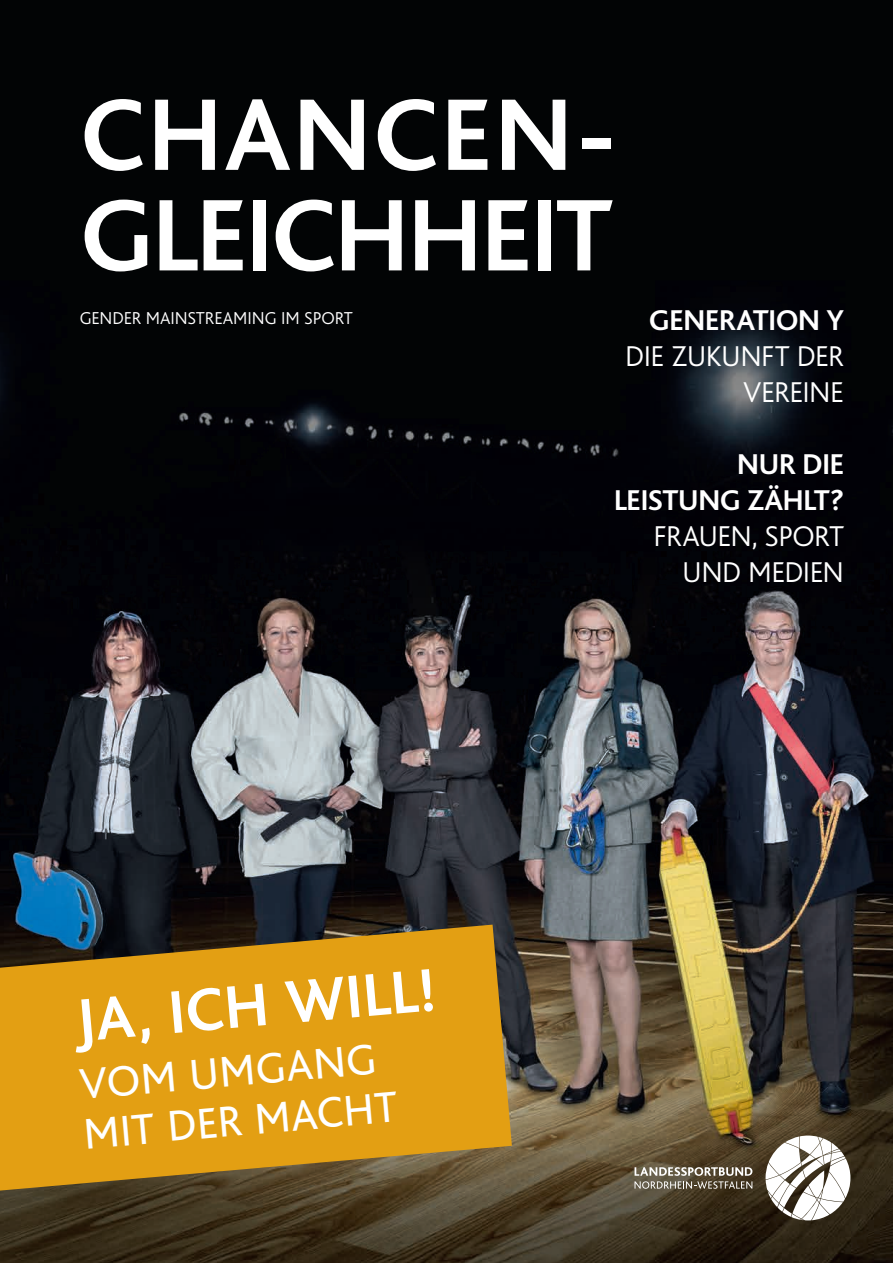
<style>
.page{position:relative;width:893px;height:1263px;background:#fff}
.page>*{position:absolute;margin:0;border:0;box-sizing:border-box;transform-origin:0 0}
.t1{font:700 106.5px/100.5px "Bliss";letter-spacing:-.005em;color:#fff}
.t2{font:700 63px "Bliss";color:#fff}
.t3{font:45px/49.5px "Bliss";color:#fff}
.t4{font:300 30px/36px "Bliss";letter-spacing:-.02em;color:#fff;text-align:right}
.t5{font:700 30px/36px "Bliss";letter-spacing:-.01em;color:#fff;text-align:right}
.t6{font:300 18px "Bliss";letter-spacing:-.005em;color:#fff}
</style>
<div class="page">
<img style="left:0;top:0;width:893px;height:1263px">
<svg style="left:0;top:924px;width:512px;height:266px;fill:#e39f13"></svg>
<svg style="left:765px;top:1135px;width:85px;height:85px"></svg>
<svg style="left:634px;top:1167px;width:118px;height:22px"></svg>
<h1 class="t1" style="left:81px;top:87px;width:536px">CHANCEN-<br>GLEICHHEIT</h1>
<p class="t6" style="left:80px;top:309px;width:275px">GENDER MAINSTREAMING IM SPORT</p>
<p class="t5" style="left:649px;top:303px;width:196px">GENERATION Y</p>
<p class="t4" style="left:625px;top:339px;width:220px">DIE ZUKUNFT DER<br>VEREINE</p>
<h2 class="t2" style="left:71px;top:988px;width:364px;rotate:-5deg">JA, ICH WILL!</h2>
<h3 class="t3" style="left:78px;top:1061px;width:316px;rotate:-5deg">VOM UMGANG<br>MIT DER MACHT</h3>
<p class="t5" style="left:614px;top:447px;width:231px">NUR DIE<br>LEISTUNG ZÄHLT?</p>
<p class="t4" style="left:653px;top:519px;width:192px">FRAUEN, SPORT<br>UND MEDIEN</p>
</div>
